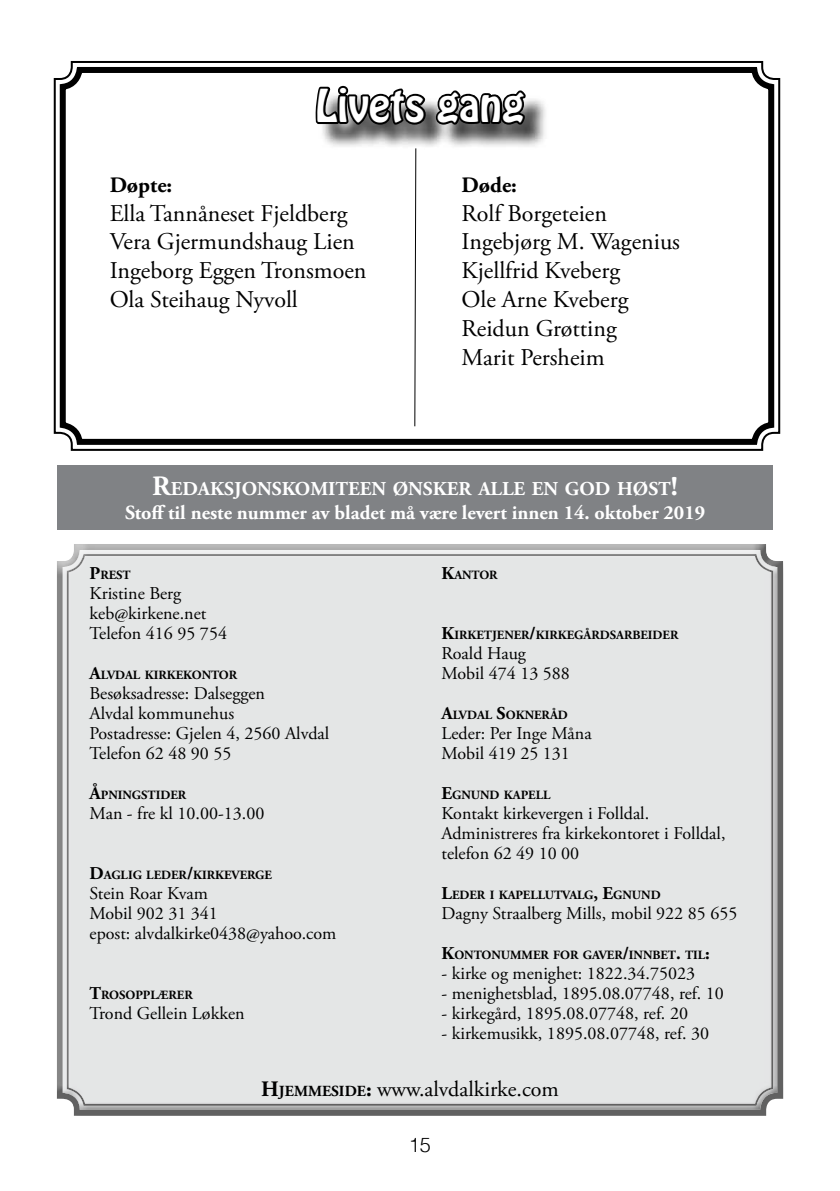
<style>
.page{position:relative;width:840px;height:1191px;background:#fff}
.page>*{position:absolute;margin:0;border:0;box-sizing:border-box;transform-origin:0 0}
.t1{font:40px "Hobo Std";color:#fff}
.t2{font:24px/28.8px "Adobe Garamond Pro";letter-spacing:-.005em;color:#000}
.t3{font:22px "Adobe Garamond Pro";letter-spacing:-.005em;color:#000}
.t4{font:700 22px "Adobe Garamond Pro";color:#000}
.t5{font:700 20px "Adobe Garamond Pro";color:#fff}
.t6{font:300 20px "Helvetica";color:#000}
.t7{font:700 19.6px "Adobe Garamond Pro";color:#fff}
.t8{font:18px/20px "Adobe Garamond Pro";color:#000}
.t9{font:18px/20px "Adobe Garamond Pro";letter-spacing:-.02em;color:#000}
.t10{font:700 12.6px "Adobe Garamond Pro";color:#000}
.s1{font-size:28px}
.s2{font-size:18px}
.s3{font-weight:700}
.s4{font-weight:700;font-size:15.4px}
</style>
<div class="page">
<div style="left:45px;top:534px;width:752px;height:596px;background:#000;opacity:.75"></div>
<div style="left:57px;top:465px;width:715px;height:64px;background:#808285"></div>
<svg style="left:53px;top:61px;width:727px;height:390px"></svg>
<div style="left:60px;top:67px;width:713px;height:378px;border:6px solid #000;border-radius:17px"></div>
<div style="left:318px;top:90px;width:231px;height:59px;background:#000;opacity:.75"></div>
<svg style="left:313px;top:84px;width:114px;height:43px"></svg>
<svg style="left:433px;top:88px;width:94px;height:39px"></svg>
<svg style="left:413px;top:147px;width:3px;height:280px"></svg>
<h1 class="t1" style="left:315px;top:78px;width:210px">Livets gang</h1>
<p class="t4" style="left:110px;top:172px;width:64px">Døpte:</p>
<h2 class="t2" style="left:110px;top:199px;width:258px">Ella Tannåneset Fjeldberg<br>Vera Gjermundshaug Lien<br>Ingeborg Eggen Tronsmoen<br>Ola Steihaug Nyvoll</h2>
<p class="t4" style="left:461px;top:172px;width:57px">Døde:</p>
<h2 class="t2" style="left:461px;top:199px;width:220px">Rolf Borgeteien<br>Ingebjørg M. Wagenius<br>Kjellfrid Kveberg<br>Ole Arne Kveberg<br>Reidun Grøtting<br>Marit Persheim</h2>
<p class="t7" style="left:152px;top:478px;width:527px"><span class="s1">R</span>EDAKSJONSKOMITEEN ØNSKER ALLE EN GOD HØST<span class="s1">!</span></p>
<p class="t5" style="left:125px;top:501px;width:581px">Stoff til neste nummer av bladet må være levert innen 14. oktober 2019</p>
<p class="t10" style="left:89px;top:567px;width:43px"><span class="s2">P</span>REST</p>
<p class="t8" style="left:89px;top:583px;width:139px">Kristine Berg keb@kirkene.net<br>Telefon 416 95 754</p>
<p class="t10" style="left:89px;top:667px;width:149px"><span class="s2">A</span>LVDAL KIRKEKONTOR</p>
<p class="t8" style="left:89px;top:683px;width:241px">Besøksadresse: Dalseggen<br>Alvdal kommunehus<br>Postadresse: Gjelen 4, 2560 Alvdal<br>Telefon 62 48 90 55</p>
<p class="t10" style="left:89px;top:787px;width:98px"><span class="s2">Å</span>PNINGSTIDER</p>
<p class="t8" style="left:89px;top:803px;width:176px">Man - fre kl 10.00-13.00</p>
<p class="t10" style="left:441px;top:567px;width:58px"><span class="s2">K</span>ANTOR</p>
<p class="t10" style="left:441px;top:627px;width:238px"><span class="s2">K</span>IRKETJENER<span class="s2">/</span>KIRKEGÅRDSARBEIDER</p>
<p class="t8" style="left:441px;top:643px;width:130px">Roald Haug<br>Mobil 474 13 588</p>
<p class="t10" style="left:441px;top:707px;width:128px"><span class="s2">A</span>LVDAL <span class="s2">S</span>OKNERÅD</p>
<p class="t8" style="left:441px;top:723px;width:152px">Leder: Per Inge Måna<br>Mobil 419 25 131</p>
<p class="t10" style="left:441px;top:787px;width:110px"><span class="s2">E</span>GNUND KAPELL</p>
<p class="t9" style="left:441px;top:803px;width:285px">Kontakt kirkevergen i Folldal.<br>Administreres fra kirkekontoret i Folldal, telefon 62 49 10 00</p>
<p class="t10" style="left:441px;top:887px;width:220px"><span class="s2">L</span>EDER I KAPELLUTVALG<span class="s2">, E</span>GNUND</p>
<p class="t8" style="left:441px;top:903px;width:297px">Dagny Straalberg Mills, mobil 922 85 655</p>
<p class="t10" style="left:441px;top:947px;width:270px"><span class="s2">K</span>ONTONUMMER FOR GAVER<span class="s2">/</span>INNBET<span class="s2">.</span> TIL<span class="s2">:</span></p>
<p class="t8" style="left:441px;top:963px;width:255px">- kirke og menighet: 1822.34.75023</p>
<p class="t8" style="left:441px;top:983px;width:284px">- menighetsblad, 1895.08.07748, ref. 10</p>
<p class="t8" style="left:441px;top:1003px;width:248px">- kirkegård, 1895.08.07748, ref. 20</p>
<p class="t8" style="left:441px;top:1023px;width:269px">- kirkemusikk, 1895.08.07748, ref. 30</p>
<p class="t3" style="left:261px;top:1075px;width:299px"><span class="s3">H</span><span class="s4">JEMMESIDE</span><span class="s3">:</span> www.alvdalkirke.com</p>
<p class="t10" style="left:89px;top:867px;width:184px"><span class="s2">D</span>AGLIG LEDER<span class="s2">/</span>KIRKEVERGE</p>
<p class="t8" style="left:89px;top:883px;width:248px">Stein Roar Kvam<br>Mobil 902 31 341<br>epost: alvdalkirke0438@yahoo.com</p>
<p class="t10" style="left:89px;top:987px;width:105px"><span class="s2">T</span>ROSOPPLÆRER</p>
<p class="t8" style="left:89px;top:1003px;width:156px">Trond Gellein Løkken</p>
<p class="t6" style="left:408px;top:1129px;width:24px">15</p>
</div>
